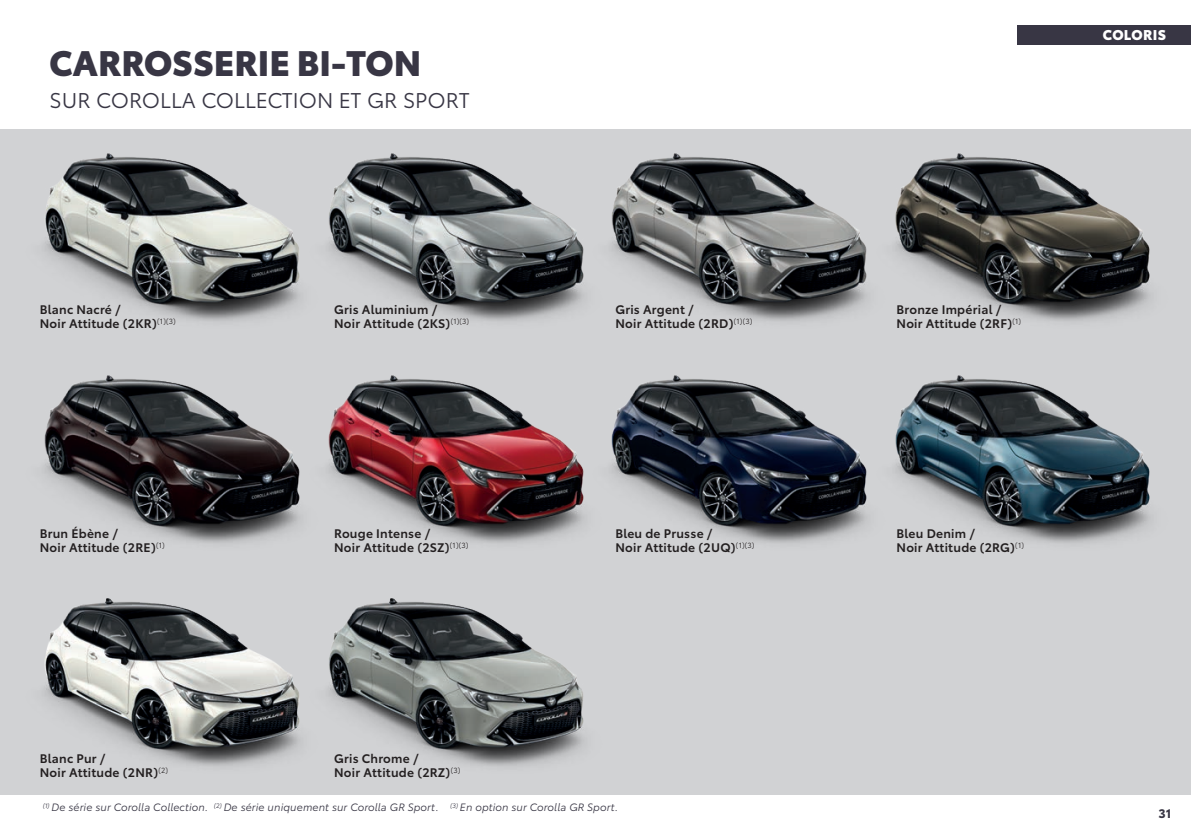
<style>
.page{position:relative;width:1191px;height:834px;background:#fff}
.page>*{position:absolute;margin:0;border:0;box-sizing:border-box;transform-origin:0 0}
.Txt_CAP_courant{font:900 35px "Toyota Type";color:#383644}
.Txt_CAP_courant-2{font:21px "Toyota Type";color:#383644}
.J_BODY{font:900 14px "Toyota Type";letter-spacing:.025em;color:#fff}
.Txt_CAP_courant-3{font:600 12.25px "Toyota Type";letter-spacing:.02em;color:#231f20}
.t1{font:700 12.25px "Toyota Type";color:#383644}
.Txt_CAP_courant-4{font:italic 10.5px "Toyota Type";letter-spacing:.01em;color:#383644}
</style>
<div class="page">
<div style="left:0;top:129px;width:1191px;height:665px;background:#d1d2d4"></div>
<img style="left:341px;top:375px;width:283px;height:420px">
<img style="left:5px;top:375px;width:336px;height:420px">
<img style="left:341px;top:153px;width:231px;height:168px">
<img style="left:44px;top:153px;width:297px;height:168px">
<img style="left:572px;top:153px;width:283px;height:168px">
<img style="left:855px;top:153px;width:296px;height:168px">
<img style="left:572px;top:375px;width:283px;height:210px">
<img style="left:855px;top:375px;width:296px;height:168px">
<div style="left:1017px;top:25px;width:174px;height:20px;background:#383644"></div>
<p class="Txt_CAP_courant" style="left:50px;top:36px;width:373px">CARROSSERIE BI-TON</p>
<p class="Txt_CAP_courant-2" style="left:50px;top:84px;width:421px">SUR COROLLA COLLECTION ET GR SPORT</p>
<p class="Txt_CAP_courant-3" style="left:40px;top:300px;width:83px">Blanc Nacré /</p>
<p class="Txt_CAP_courant-3" style="left:40px;top:314px;width:138px">Noir Attitude (2KR)<sup>(1)(3)</sup></p>
<p class="Txt_CAP_courant-3" style="left:334px;top:300px;width:105px">Gris Aluminium /</p>
<p class="Txt_CAP_courant-3" style="left:334px;top:314px;width:137px">Noir Attitude (2KS)<sup>(1)(3)</sup></p>
<p class="Txt_CAP_courant-3" style="left:40px;top:524px;width:80px">Brun Ébène /</p>
<p class="Txt_CAP_courant-3" style="left:40px;top:538px;width:127px">Noir Attitude (2RE)<sup>(1)</sup></p>
<p class="Txt_CAP_courant-3" style="left:334px;top:524px;width:98px">Rouge Intense /</p>
<p class="Txt_CAP_courant-3" style="left:334px;top:538px;width:136px">Noir Attitude (2SZ)<sup>(1)(3)</sup></p>
<p class="Txt_CAP_courant-3" style="left:40px;top:748px;width:67px">Blanc Pur /</p>
<p class="Txt_CAP_courant-3" style="left:40px;top:762px;width:130px">Noir Attitude (2NR)<sup>(2)</sup></p>
<p class="Txt_CAP_courant-3" style="left:334px;top:748px;width:86px">Gris Chrome /</p>
<p class="Txt_CAP_courant-3" style="left:334px;top:762px;width:128px">Noir Attitude (2RZ)<sup>(3)</sup></p>
<p class="Txt_CAP_courant-3" style="left:615px;top:300px;width:80px">Gris Argent /</p>
<p class="Txt_CAP_courant-3" style="left:615px;top:314px;width:138px">Noir Attitude (2RD)<sup>(1)(3)</sup></p>
<p class="Txt_CAP_courant-3" style="left:615px;top:524px;width:99px">Bleu de Prusse /</p>
<p class="Txt_CAP_courant-3" style="left:615px;top:538px;width:141px">Noir Attitude (2UQ)<sup>(1)(3)</sup></p>
<p class="Txt_CAP_courant-4" style="left:43px;top:799px;width:577px"><sup>(1)</sup> De série sur Corolla Collection. <sup>(2)</sup> De série uniquement sur Corolla GR Sport. <sup>(3)</sup> En option sur Corolla GR Sport.</p>
<p class="J_BODY" style="left:1103px;top:24px;width:65px">COLORIS</p>
<p class="Txt_CAP_courant-3" style="left:896px;top:300px;width:106px">Bronze Impérial /</p>
<p class="Txt_CAP_courant-3" style="left:896px;top:314px;width:126px">Noir Attitude (2RF)<sup>(1)</sup></p>
<p class="Txt_CAP_courant-3" style="left:896px;top:524px;width:80px">Bleu Denim /</p>
<p class="Txt_CAP_courant-3" style="left:896px;top:538px;width:129px">Noir Attitude (2RG)<sup>(1)</sup></p>
<p class="t1" style="left:1158px;top:804px;width:14px">31</p>
</div>
